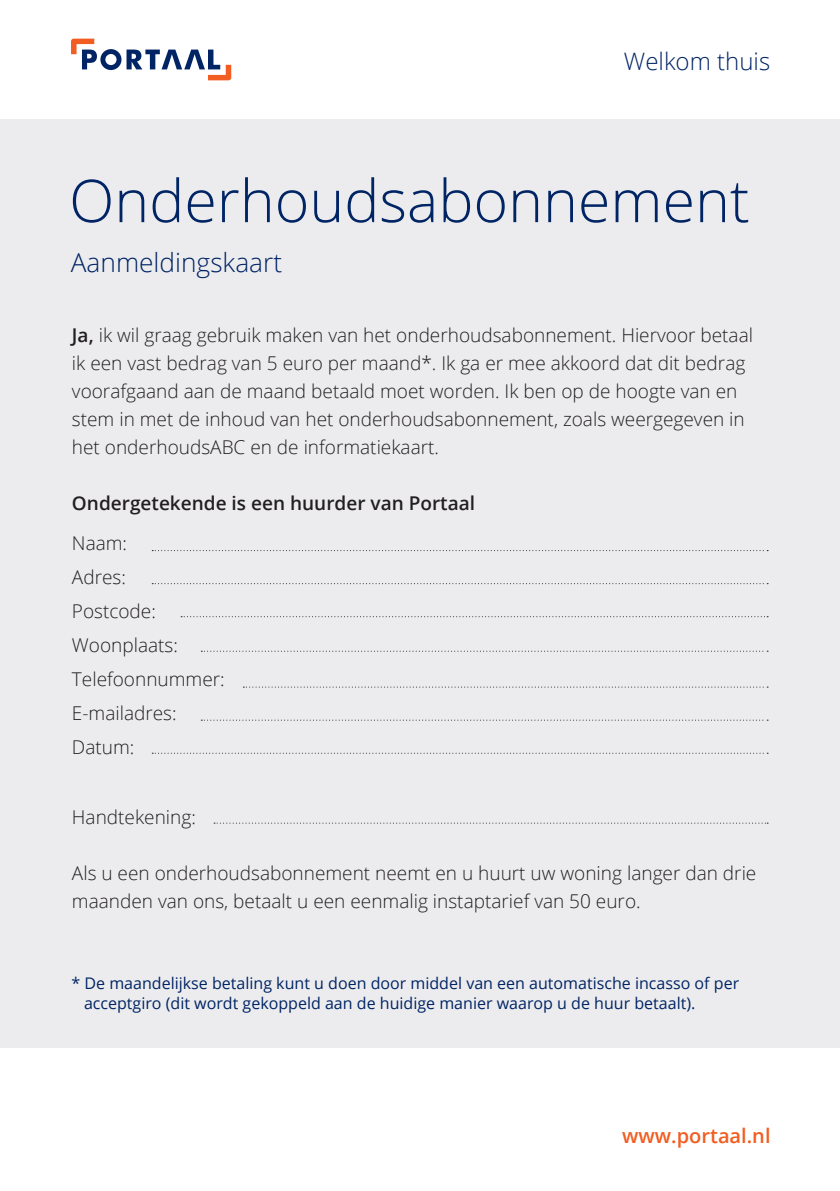
<style>
.page{position:relative;width:840px;height:1191px;background:#fff}
.page>*{position:absolute;margin:0;border:0;box-sizing:border-box;transform-origin:0 0}
.t1{font:300 59px "Open Sans";color:#002464}
.t2{font:300 26.2px "Open Sans";color:#002464}
.t3{font:300 24px "Open Sans";color:#002464}
.t4{font:600 20px "Open Sans";color:#f25d21}
.t5{font:300 19px/34px "Open Sans";color:#231f20}
.t6{font:600 19px "Open Sans";color:#231f20}
.t7{font:16px/20px "Open Sans";color:#002464}
.s1{font-weight:600}
</style>
<div class="page">
<div style="left:0;top:119px;width:839px;height:929px;background:#ececee"></div>
<svg style="left:152px;top:550px;width:615px;height:1px"></svg>
<svg style="left:152px;top:583px;width:615px;height:1px"></svg>
<svg style="left:181px;top:616px;width:586px;height:1px"></svg>
<svg style="left:201px;top:650px;width:563px;height:1px"></svg>
<svg style="left:243px;top:686px;width:524px;height:1px"></svg>
<svg style="left:201px;top:719px;width:563px;height:1px"></svg>
<svg style="left:152px;top:752px;width:612px;height:1px"></svg>
<svg style="left:214px;top:822px;width:552px;height:1px"></svg>
<svg style="left:71px;top:39px;width:160px;height:41px"></svg>
<p class="t3" style="left:623px;top:45px;width:148px">Welkom thuis</p>
<h1 class="t1" style="left:69px;top:160px;width:681px">Onderhoudsabonnement</h1>
<h2 class="t2" style="left:71px;top:244px;width:213px">Aanmeldingskaart</h2>
<p class="t5" style="left:72px;top:321px;width:682px;line-height:28px"><span class="s1">Ja,</span> ik wil graag gebruik maken van het onderhoudsabonnement. Hiervoor betaal ik een vast bedrag van 5 euro per maand*. Ik ga er mee akkoord dat dit bedrag voorafgaand aan de maand betaald moet worden. Ik ben op de hoogte van en stem in met de inhoud van het onderhoudsabonnement, zoals weergegeven in het onderhoudsABC en de informatiekaart.</p>
<p class="t6" style="left:72px;top:490px;width:404px">Ondergetekende is een huurder van Portaal</p>
<p class="t5" style="left:72px;top:526px;width:154px">Naam:<br>Adres:<br>Postcode:<br>Woonplaats:<br>Telefoonnummer:<br>E-mailadres:<br>Datum:</p>
<p class="t5" style="left:72px;top:799px;width:125px">Handtekening:</p>
<p class="t5" style="left:72px;top:858px;width:685px;line-height:28px">Als u een onderhoudsabonnement neemt en u huurt uw woning langer dan drie maanden van ons, betaalt u een eenmalig instaptarief van 50 euro.</p>
<p class="t7" style="left:84px;top:973px;width:656px;text-indent:-12px">* De maandelijkse betaling kunt u doen door middel van een automatische incasso of per acceptgiro (dit wordt gekoppeld aan de huidige manier waarop u de huur betaalt).</p>
<p class="t4" style="left:622px;top:1122px;width:150px">www.portaal.nl</p>
</div>
